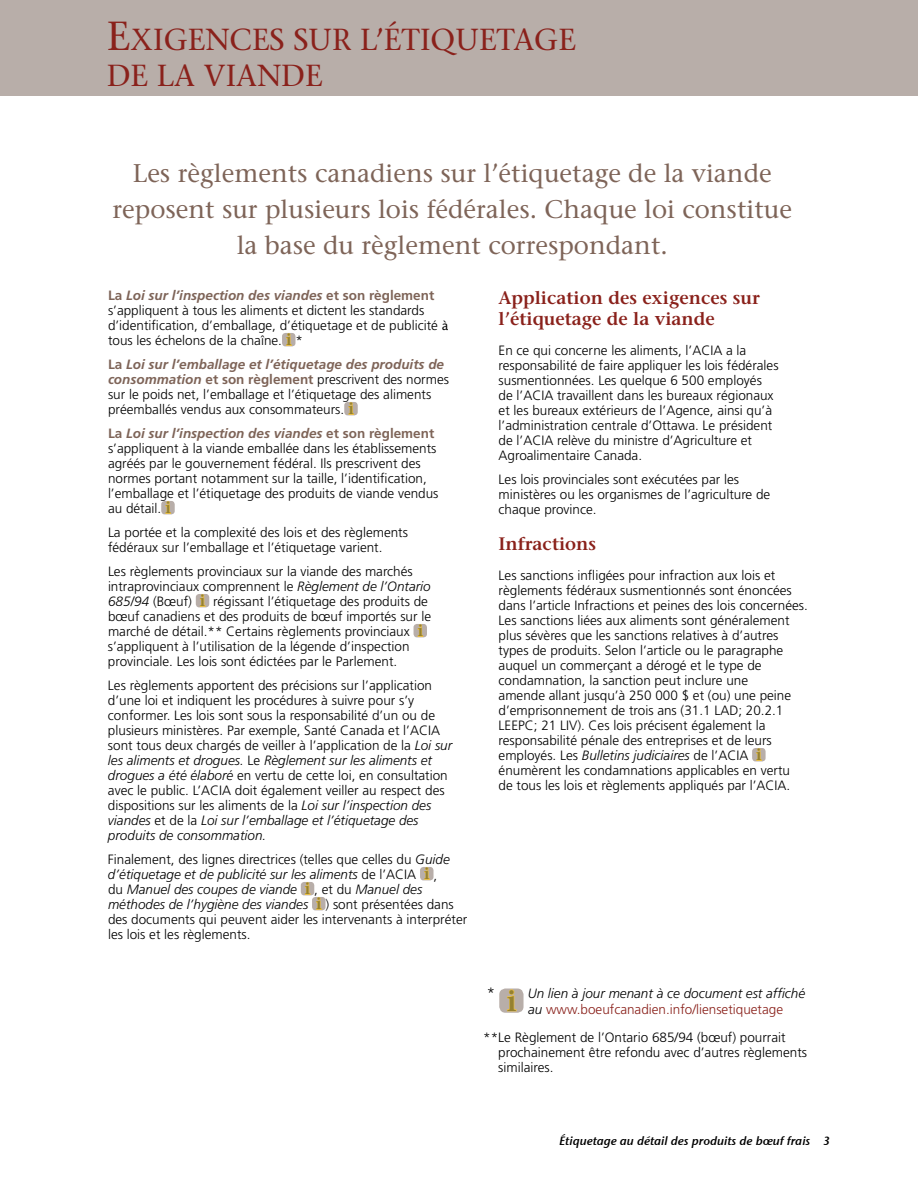
<style>
.page{position:relative;width:918px;height:1188px;background:#fff}
.page>*{position:absolute;margin:0;border:0;box-sizing:border-box;transform-origin:0 0}
.t1{font:30.3px/36px "Stone Serif";color:#8a211b}
.t2{font:25.5px/36px "Stone Serif";color:#7e6458;text-align:center}
.t3{font:600 18px/21px "Stone Serif";color:#8a211b}
.t4{font:300 13.5px/15px "Frutiger";color:#000}
.t5{font:italic 300 13.5px/16.5px "Frutiger";color:#000}
.t6{font:12px "Stone Sans Sem ITCTT Semi Ita";color:#000}
.s1{font-size:40.5px}
.s2{font-weight:700;color:#7e6458}
.s3{font-weight:700;font-style:italic;color:#7e6458}
.s4{font-family:"Lucida Grande";font-weight:400;font-size:12px}
.s5{font-family:"Stone Serif";font-weight:600;font-size:16.35px;color:#958130}
.s6{font-style:italic}
.s7{font-style:normal;font-size:15px}
.s8{font-family:"Stone Serif";font-weight:600;font-style:normal;font-size:29.25px;color:#958130}
.s9{font-style:normal;color:#8a211b}
</style>
<div class="page">
<div style="left:0;top:0;width:918px;height:95px;background:#b8aea9"></div>
<div style="left:282px;top:333px;width:14px;height:13px;background:#b8aea9;border-radius:3px"></div>
<svg style="left:286px;top:333px;width:6px;height:13px"></svg>
<div style="left:344px;top:402px;width:14px;height:13px;background:#b8aea9;border-radius:3px"></div>
<svg style="left:348px;top:402px;width:6px;height:13px"></svg>
<div style="left:161px;top:501px;width:14px;height:13px;background:#b8aea9;border-radius:3px"></div>
<svg style="left:165px;top:501px;width:6px;height:13px"></svg>
<div style="left:196px;top:594px;width:13px;height:13px;background:#b8aea9;border-radius:3px"></div>
<svg style="left:200px;top:594px;width:6px;height:13px"></svg>
<div style="left:414px;top:624px;width:13px;height:13px;background:#b8aea9;border-radius:3px"></div>
<svg style="left:417px;top:624px;width:7px;height:13px"></svg>
<div style="left:420px;top:867px;width:14px;height:13px;background:#b8aea9;border-radius:3px"></div>
<svg style="left:424px;top:867px;width:6px;height:13px"></svg>
<div style="left:301px;top:882px;width:13px;height:13px;background:#b8aea9;border-radius:3px"></div>
<div style="left:312px;top:897px;width:14px;height:13px;background:#b8aea9;border-radius:3px"></div>
<svg style="left:305px;top:882px;width:17px;height:28px"></svg>
<div style="left:752px;top:748px;width:14px;height:13px;background:#b8aea9;border-radius:3px"></div>
<svg style="left:756px;top:748px;width:6px;height:13px"></svg>
<div style="left:499px;top:989px;width:25px;height:24px;background:#b8aea9;border-radius:6px"></div>
<svg style="left:507px;top:989px;width:10px;height:23px"></svg>
<h1 class="t1" style="left:107px;top:21px;width:471px"><span class="s1">E</span>XIGENCES SUR L’ÉTIQUETAGE<br>DE LA VIANDE</h1>
<h2 class="t2" style="left:112px;top:155px;width:681px">Les règlements canadiens sur l’étiquetage de la viande reposent sur plusieurs lois fédérales. Chaque loi constitue la base du règlement correspondant.</h2>
<p class="t4" style="left:108px;top:288px;width:342px"><span class="s2">La</span> <span class="s3">Loi sur l’inspection des viandes</span> <span class="s2">et son règlement </span>s’appliquent à tous les aliments et dictent les standards d’identification, d’emballage, d’étiquetage et de publicité <span class="s4">à </span>tous les échelons de la chaîne. <span class="s5">i</span> *</p>
<p class="t4" style="left:108px;top:357px;width:343px"><span class="s2">La</span> <span class="s3">Loi sur l’emballage et l’étiquetage des produits de consommation</span> <span class="s2">et son règlement</span> prescrivent des normes sur le poids net, l’emballage et l’étiquetage des aliments préemballés vendus aux consommateurs. <span class="s5">i</span></p>
<p class="t4" style="left:108px;top:426px;width:332px"><span class="s2">La</span> <span class="s3">Loi sur l’inspection des viandes</span> <span class="s2">et son règlement </span>s’appliquent à la viande emballée dans les établissements agréés par le gouvernement fédéral. Ils prescrivent des normes portant notamment sur la taille, l’identification, l’emballage et l’étiquetage des produits de viande vendus au détail. <span class="s5">i</span></p>
<p class="t4" style="left:108px;top:525px;width:302px">La portée et la complexité des lois et des règlements fédéraux sur l’emballage et l’étiquetage varient.</p>
<p class="t4" style="left:108px;top:564px;width:325px">Les règlements provinciaux sur la viande des marchés intraprovinciaux comprennent le <span class="s6">Règlement de l’Ontario 685/94</span> (Bœuf) <span class="s5">i</span> régissant l’étiquetage des produits de bœuf canadiens et des produits de bœuf importés sur le marché de détail.** Certains règlements provinciaux <span class="s5">i </span>s’appliquent à l’utilisation de la légende d’inspection provinciale. Les lois sont édictées par le Parlement.</p>
<p class="t4" style="left:108px;top:678px;width:346px">Les règlements apportent des précisions sur l’application d’une loi et indiquent les procédures à suivre pour s’y conformer. Les lois sont sous la responsabilité d’un ou de plusieurs ministères. Par exemple, Santé Canada et l’ACIA sont tous deux chargés de veiller à l’application de la <span class="s6">Loi sur les aliments et drogues.</span> Le <span class="s6">Règlement sur les aliments et drogues a été élaboré</span> en vertu de cette loi, en consultation avec le public. L’ACIA doit également veiller au respect des dispositions sur les aliments de la <span class="s6">Loi sur l’inspection des viandes</span> et de la <span class="s6">Loi sur l’emballage et l’étiquetage des produits de consommation.</span></p>
<p class="t4" style="left:108px;top:852px;width:361px">Finalement, des lignes directrices (telles que celles du <span class="s6">Guide d’étiquetage et de publicité sur les aliments</span> de l’ACIA <span class="s5">i</span> ,<br>du <span class="s6">Manuel des coupes de viande</span> <span class="s5">i</span> , et du <span class="s6">Manuel des méthodes de l’hygiène des viandes</span> <span class="s5">i</span> ) sont présentées dans des documents qui peuvent aider les intervenants à interpréter les lois et les règlements.</p>
<h3 class="t3" style="left:499px;top:287px;width:263px">Application des exigences sur l’étiquetage de la viande</h3>
<p class="t4" style="left:499px;top:343px;width:282px">En ce qui concerne les aliments, l’ACIA a la responsabilité de faire appliquer les lois fédérales susmentionnées. Les quelque 6 500 employés de l’ACIA travaillent dans les bureaux régionaux et les bureaux extérieurs de l’Agence, ainsi qu’à l’administration centrale d’Ottawa. Le président de l’ACIA relève du ministre d’Agriculture et Agroalimentaire Canada.</p>
<p class="t4" style="left:499px;top:472px;width:273px">Les lois provinciales sont exécutées par les ministères ou les organismes de l’agriculture de chaque province.</p>
<h3 class="t3" style="left:499px;top:533px;width:99px">Infractions</h3>
<p class="t4" style="left:499px;top:568px;width:311px">Les sanctions infligées pour infraction aux lois et règlements fédéraux susmentionnés sont énoncées dans l’article Infractions et peines des lois concernées.<br>Les sanctions liées aux aliments sont généralement plus sévères que les sanctions relatives à d’autres types de produits. Selon l’article ou le paragraphe auquel un commerçant a dérogé et le type de condamnation, la sanction peut inclure une<br>amende allant jusqu’à 250 000 $ et (ou) une peine d’emprisonnement de trois ans (31.1 LAD; 20.2.1<br>LEEPC; 21 LIV). Ces lois précisent également la responsabilité pénale des entreprises et de leurs employés. Les <span class="s6">Bulletins judiciaires</span> de l’ACIA <span class="s5">i </span>énumèrent les condamnations applicables en vertu<br>de tous les lois et règlements appliqués par l’ACIA.</p>
<p class="t5" style="left:528px;top:985px;width:279px;text-indent:-41px"><span class="s7">*</span> <span class="s8">i</span> Un lien à jour menant à ce document est affiché au <span class="s9">www.boeufcanadien.info/liensetiquetage</span></p>
<p class="t4" style="left:498px;top:1030px;width:310px;text-indent:-15px">**Le Règlement de l’Ontario 685/94 (bœuf) pourrait prochainement être refondu avec d’autres règlements similaires.</p>
<p class="t6" style="left:559px;top:1131px;width:272px">Étiquetage au détail des produits de bœuf frais 3</p>
</div>
